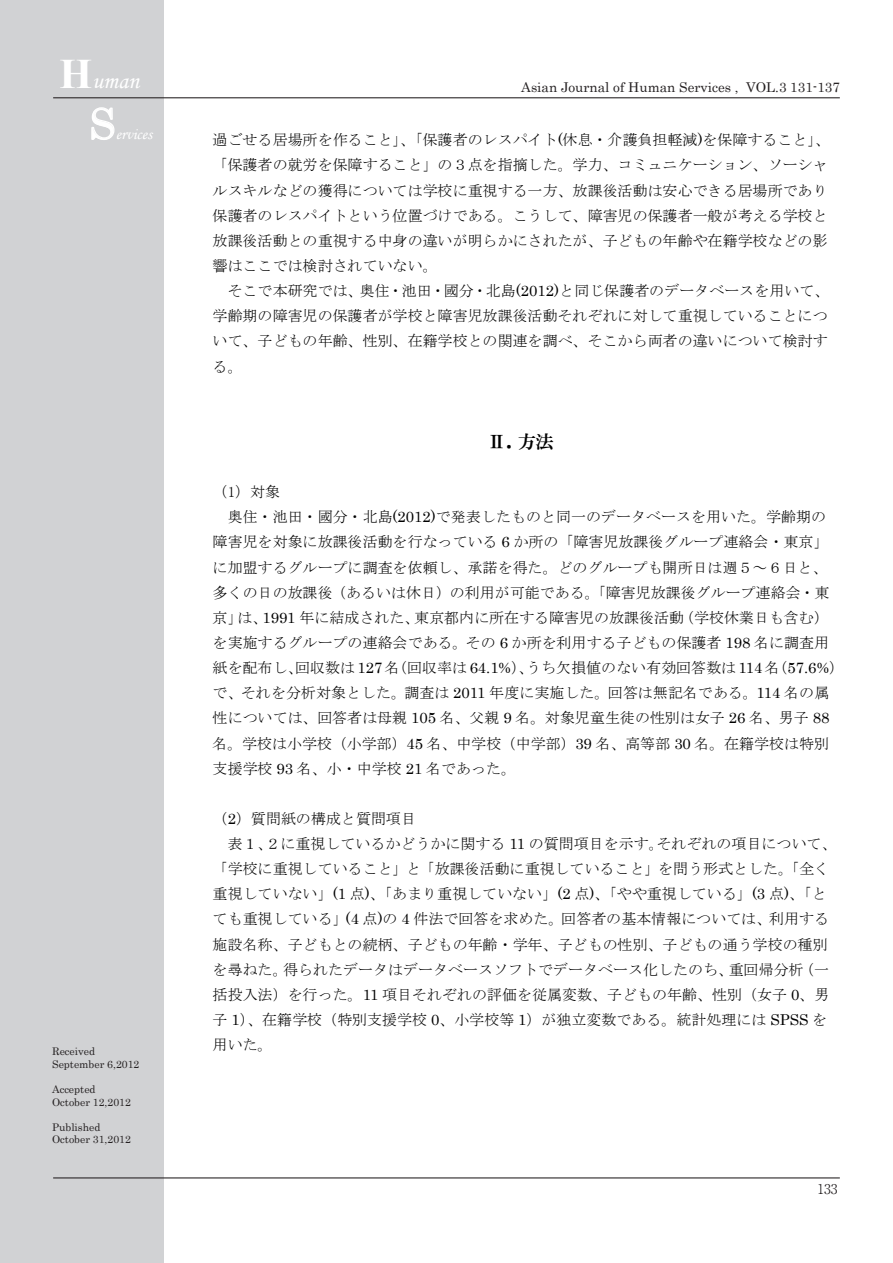
<style>
.page{position:relative;width:893px;height:1263px;background:#fff}
.page>*{position:absolute;margin:0;border:0;box-sizing:border-box;transform-origin:0 0}
.t1{font:42px "Century";color:#fff}
.t2{font:24px "Monotype Corsiva";color:#fff}
.t3{font:18px "HGP Mincho E";color:#000}
.t4{font:15.75px "Monotype Corsiva";color:#fff}
.t5{font:15px/25.2px "MS Mincho";color:#000}
.t6{font:13.5px "Century";color:#231f20}
.t7{font:300 13.5px "Ryumin Pr 5";color:#231f20}
.t8{font:10.5px/12.6px "Century";color:#231f20}
.s1{font-family:"Times New Roman";font-weight:700;font-size:42px}
.s2{font-family:"Century"}
</style>
<div class="page">
<div style="left:0;top:0;width:163px;height:1263px;background:#d1d2d4"></div>
<hr style="left:53px;top:1177px;width:787px;height:1px;background:#231f20">
<hr style="left:53px;top:97px;width:787px;height:1px;background:#231f20">
<svg style="left:91px;top:107px;width:24px;height:33px"></svg>
<h2 class="t2" style="left:60px;top:66px;width:81px"><span class="s1">H</span>uman</h2>
<h1 class="t1" style="left:89px;top:88px;width:28px">S</h1>
<p class="t4" style="left:116px;top:124px;width:38px">ervices</p>
<p class="t8" style="left:52px;top:1044px;width:89px">Received<br>September 6,2012</p>
<p class="t8" style="left:52px;top:1082px;width:80px">Accepted<br>October 12,2012</p>
<p class="t8" style="left:52px;top:1120px;width:80px">Published<br>October 31,2012</p>
<p class="t6" style="left:521px;top:76px;width:320px">Asian Journal of Human Services , VOL.3 131-137</p>
<p class="t5" style="left:213px;top:127px;width:619px">過ごせる居場所を作ること」、「保護者のレスパイト<span class="s2">(</span>休息・介護負担軽減<span class="s2">)</span>を保障すること」、「保護者の就労を保障すること」の３点を指摘した。学力、コミュニケーション、ソーシャルスキルなどの獲得については学校に重視する一方、放課後活動は安心できる居場所であり保護者のレスパイトという位置づけである。こうして、障害児の保護者一般が考える学校と放課後活動との重視する中身の違いが明らかにされたが、子どもの年齢や在籍学校などの影響はここでは検討されていない。</p>
<p class="t5" style="left:213px;top:278px;width:618px;text-align:justify;text-indent:15px">そこで本研究では、奥住・池田・國分・北島<span class="s2">(2012)</span>と同じ保護者のデータベースを用いて、学齢期の障害児の保護者が学校と障害児放課後活動それぞれに対して重視していることについて、子どもの年齢、性別、在籍学校との関連を調べ、そこから両者の違いについて検討する。</p>
<p class="t3" style="left:488px;top:433px;width:67px">Ⅱ．方法</p>
<p class="t5" style="left:213px;top:479px;width:69px">（1）対象</p>
<p class="t5" style="left:228px;top:504px;width:600px">奥住・池田・國分・北島<span class="s2">(2012)</span>で発表したものと同一のデータベースを用いた。学齢期の</p>
<p class="t5" style="left:213px;top:529px;width:617px">障害児を対象に放課後活動を行なっている <span class="s2">6</span> か所の「障害児放課後グループ連絡会・東京」</p>
<p class="t5" style="left:213px;top:555px;width:617px">に加盟するグループに調査を依頼し、承諾を得た。どのグループも開所日は週５～６日と、</p>
<p class="t5" style="left:213px;top:580px;width:618px">多くの日の放課後（あるいは休日）の利用が可能である。「障害児放課後グループ連絡会・東</p>
<p class="t5" style="left:213px;top:605px;width:618px">京」は、<span class="s2">1991</span> 年に結成された、東京都内に所在する障害児の放課後活動（学校休業日も含む）</p>
<p class="t5" style="left:213px;top:630px;width:618px">を実施するグループの連絡会である。その <span class="s2">6</span> か所を利用する子どもの保護者 <span class="s2">198</span> 名に調査用</p>
<p class="t5" style="left:213px;top:655px;width:633px">紙を配布し、回収数は <span class="s2">127</span>名（回収率は <span class="s2">64.1%</span>）、うち欠損値のない有効回答数は <span class="s2">114</span>名（<span class="s2">57.6%</span>）</p>
<p class="t5" style="left:213px;top:680px;width:618px">で、それを分析対象とした。調査は <span class="s2">2011</span> 年度に実施した。回答は無記名である。<span class="s2">114</span> 名の属</p>
<p class="t5" style="left:213px;top:705px;width:618px">性については、回答者は母親 <span class="s2">105</span> 名、父親 <span class="s2">9</span> 名。対象児童生徒の性別は女子 <span class="s2">26</span> 名、男子 <span class="s2">88</span></p>
<p class="t5" style="left:213px;top:730px;width:618px">名。学校は小学校（小学部）<span class="s2">45</span> 名、中学校（中学部）<span class="s2">39</span> 名、高等部 <span class="s2">30</span> 名。在籍学校は特別</p>
<p class="t5" style="left:213px;top:755px;width:305px">支援学校 <span class="s2">93</span> 名、小・中学校 <span class="s2">21</span> 名であった。</p>
<p class="t5" style="left:213px;top:806px;width:205px">（<span class="s2">2</span>）質問紙の構成と質問項目</p>
<p class="t5" style="left:228px;top:831px;width:610px">表１、２に重視しているかどうかに関する <span class="s2">11</span> の質問項目を示す。それぞれの項目について、</p>
<p class="t5" style="left:213px;top:856px;width:618px">「学校に重視していること」と「放課後活動に重視していること」を問う形式とした。「全く</p>
<p class="t5" style="left:213px;top:881px;width:615px">重視していない」<span class="s2">(1</span> 点<span class="s2">)</span>、「あまり重視していない」<span class="s2">(2</span> 点<span class="s2">)</span>、「やや重視している」<span class="s2">(3</span> 点<span class="s2">)</span>、「と</p>
<p class="t5" style="left:213px;top:906px;width:618px">ても重視している」<span class="s2">(4</span> 点<span class="s2">)</span>の <span class="s2">4</span> 件法で回答を求めた。回答者の基本情報については、利用する</p>
<p class="t5" style="left:213px;top:931px;width:617px">施設名称、子どもとの続柄、子どもの年齢・学年、子どもの性別、子どもの通う学校の種別</p>
<p class="t5" style="left:213px;top:957px;width:618px">を尋ねた。得られたデータはデータベースソフトでデータベース化したのち、重回帰分析（一</p>
<p class="t5" style="left:213px;top:982px;width:618px">括投入法）を行った。<span class="s2">11</span> 項目それぞれの評価を従属変数、子どもの年齢、性別（女子 <span class="s2">0</span>、男</p>
<p class="t5" style="left:213px;top:1007px;width:616px">子 <span class="s2">1</span>）、在籍学校（特別支援学校 <span class="s2">0</span>、小学校等 <span class="s2">1</span>）が独立変数である。統計処理には <span class="s2">SPSS</span> を</p>
<p class="t5" style="left:213px;top:1032px;width:61px">用いた。</p>
<p class="t7" style="left:817px;top:1178px;width:22px">133</p>
</div>
